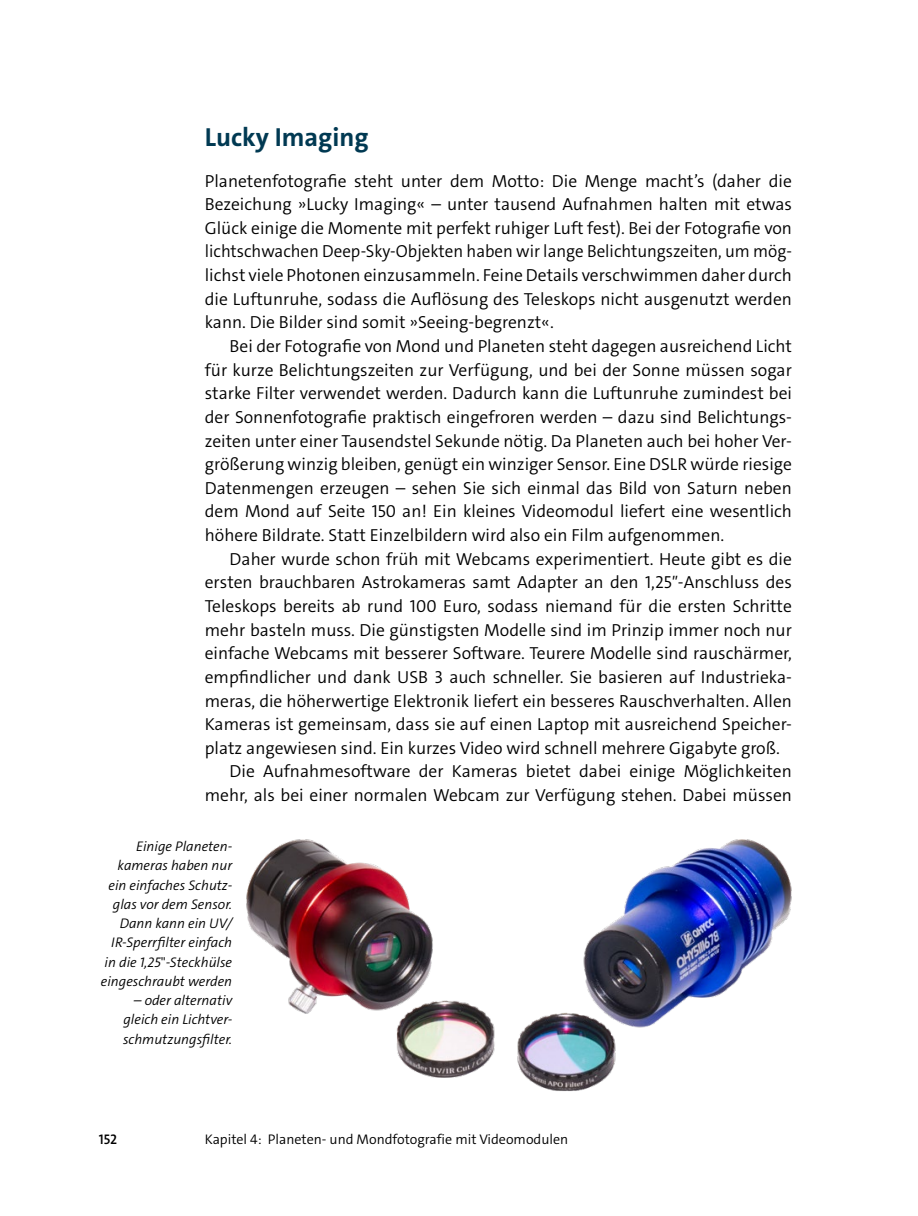
<style>
.page{position:relative;width:918px;height:1216px;background:#fff}
.page>*{position:absolute;margin:0;border:0;box-sizing:border-box;transform-origin:0 0}
.Ü2{font:700 26.25px "The Sans C4 s";color:#003952}
.Text_Einzug{font:300 17.5px/23.6px "The Sans C4 s";color:#000;text-align:justify}
.Text_Anfang{font:300 17.5px/23.6px "The Sans C4 s";color:#000;text-align:justify}
.Bildunterschrift{font:italic 300 14px/19.2px "The Sans C4 s";color:#000;text-align:right}
.t1{font:300 14px "The Sans C4 s";color:#000}
.t2{font:600 14px "The Sans C4 s";color:#000}
.s1{font-style:normal}
</style>
<div class="page">
<img style="left:583px;top:839px;width:209px;height:189px">
<img style="left:246px;top:839px;width:187px;height:175px">
<img style="left:510px;top:1011px;width:110px;height:80px;border-radius:40px">
<img style="left:393px;top:997px;width:105px;height:89px;border-radius:45px">
<p class="Ü2" style="left:205px;top:120px;width:165px">Lucky Imaging</p>
<p class="Text_Anfang" style="left:205px;top:169px;width:589px">Planetenfotografie steht unter dem Motto: Die Menge macht’s (daher die Bezeichung »Lucky Imaging« – unter tausend Aufnahmen halten mit etwas Glück einige die Momente mit perfekt ruhiger Luft fest). Bei der Fotografie von lichtschwachen Deep-Sky-Objekten haben wir lange Belichtungszeiten, um mög&shy;lichst viele Photonen einzusammeln. Feine Details verschwimmen daher durch die Luftunruhe, sodass die Auflösung des Teleskops nicht ausgenutzt werden kann. Die Bilder sind somit »Seeing-begrenzt«.</p>
<p class="Text_Einzug" style="left:205px;top:334px;width:589px;text-indent:25px">Bei der Fotografie von Mond und Planeten steht dagegen ausreichend Licht für kurze Belichtungszeiten zur Verfügung, und bei der Sonne müssen sogar starke Filter verwendet werden. Dadurch kann die Luftunruhe zumindest bei der Sonnenfotografie praktisch eingefroren werden – dazu sind Belichtungs&shy;zeiten unter einer Tausendstel Sekunde nötig. Da Planeten auch bei hoher Ver&shy;größerung winzig bleiben, genügt ein winziger Sensor. Eine DSLR würde riesige Datenmengen erzeugen – sehen Sie sich einmal das Bild von Saturn neben dem Mond auf Seite 150 an! Ein kleines Videomodul liefert eine wesentlich höhere Bildrate. Statt Einzelbildern wird also ein Film aufgenommen.</p>
<p class="Text_Einzug" style="left:205px;top:547px;width:588px;text-indent:25px">Daher wurde schon früh mit Webcams experimentiert. Heute gibt es die ersten brauchbaren Astrokameras samt Adapter an den 1,25″-Anschluss des Teleskops bereits ab rund 100 Euro, sodass niemand für die ersten Schritte mehr basteln muss. Die günstigsten Modelle sind im Prinzip immer noch nur einfache Webcams mit besserer Software. Teurere Modelle sind rauschärmer, empfindlicher und dank USB 3 auch schneller. Sie basieren auf Industrieka&shy;meras, die höherwertige Elektronik liefert ein besseres Rauschverhalten. Allen Kameras ist gemeinsam, dass sie auf einen Laptop mit ausreichend Speicher&shy;platz angewiesen sind. Ein kurzes Video wird schnell mehrere Gigabyte groß.</p>
<p class="Text_Einzug" style="left:205px;top:759px;width:589px;text-align:right">Die Aufnahmesoftware der Kameras bietet dabei einige Möglichkeiten mehr, als bei einer normalen Webcam zur Verfügung stehen. Dabei müssen</p>
<p class="Bildunterschrift" style="left:101px;top:836px;width:133px">Einige Planeten&shy;kameras haben nur ein einfaches Schutz&shy;glas vor dem Sensor.<br>Dann kann ein UV/<br>IR-Sperrfilter einfach in die 1,25<span class="s1">"</span>-Steckhülse eingeschraubt werden</p>
<p class="Bildunterschrift" style="left:123px;top:990px;width:111px;text-align:justify;text-indent:11px">– oder alternativ gleich ein Lichtver&shy;schmutzungsfilter.</p>
<p class="t2" style="left:99px;top:1129px;width:20px">152</p>
<p class="t1" style="left:205px;top:1129px;width:365px">Kapitel 4: Planeten- und Mondfotografie mit Videomodulen</p>
</div>
